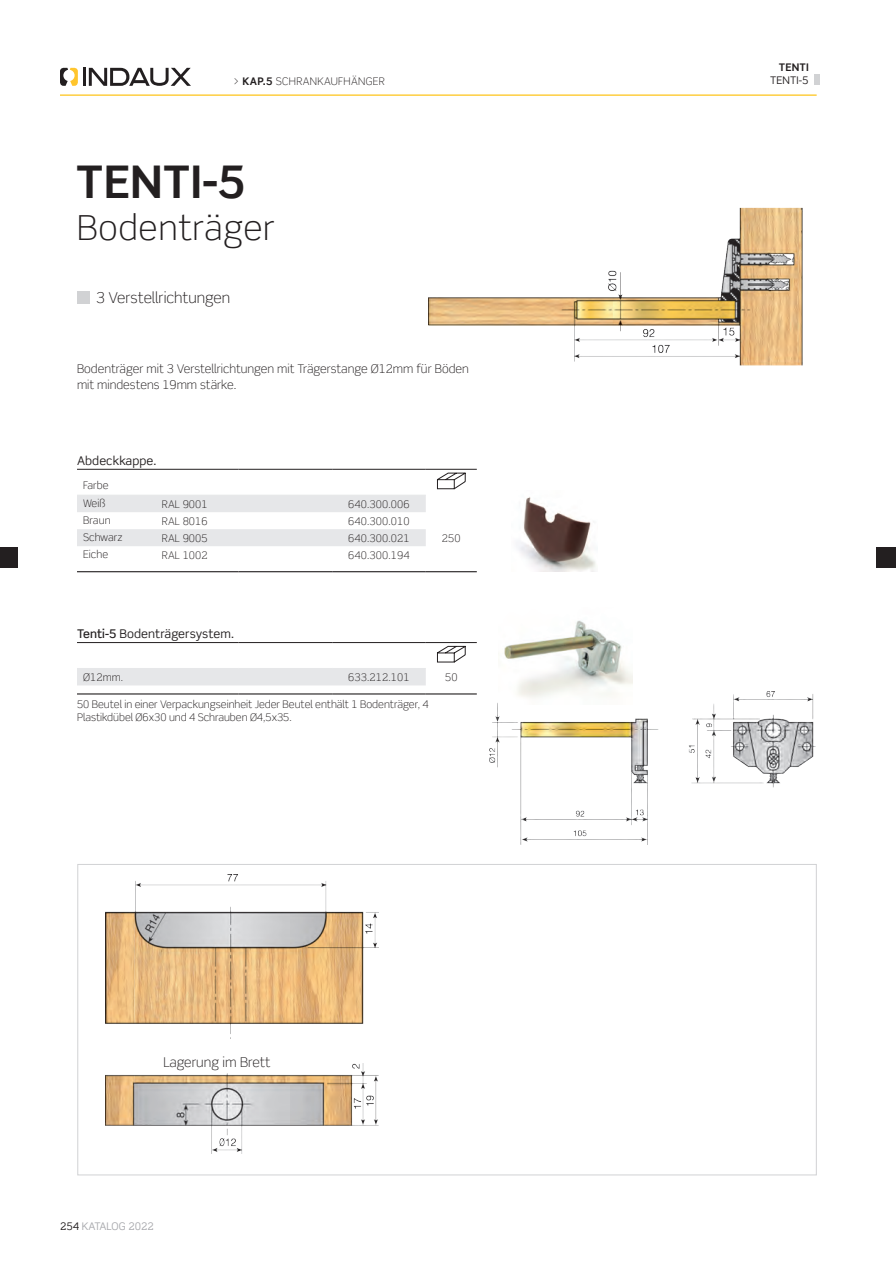
<style>
.page{position:relative;width:896px;height:1265px;background:#fff}
.page>*{position:absolute;margin:0;border:0;box-sizing:border-box;transform-origin:0 0}
.Portada_titulo{font:700 45px "Scene Pro";color:#231f20}
.ind__TITULO_2{font:300 34.5px "Scene Pro";letter-spacing:.02em;color:#231f20}
.descripción{font:300 15px "Scene Pro";color:#231f20}
.texto{font:300 13.5px "Scene Pro";color:#231f20}
.descripción-2{font:300 12px/16.5px "Scene Pro";color:#231f20}
.tabl__TITULO{font:12px "Scene Pro";letter-spacing:.005em;color:#231f20}
.tabl__texto{font:300 10.5px "Scene Pro";letter-spacing:.01em;color:#231f20}
.notas{font:300 10.5px/13.5px "Scene Pro";color:#231f20}
.notas-2{font:300 10.5px "Scene Pro";letter-spacing:.03em;color:#231f20}
.t1{font:10.5px "Scene Pro";color:#a8a9ad}
.cab__TITULU_1{font:10.5px "Scene Pro";letter-spacing:.01em;color:#231f20}
.cab__TITULU_1-2{font:700 10.5px "Scene Pro";letter-spacing:.01em;color:#231f20}
.s1{font-weight:700}
.s2{font-weight:500}
.s3{color:#231f20}
</style>
<div class="page">
<hr style="left:60px;top:95px;width:756px;height:1px;background:#fec210">
<svg style="left:60px;top:68px;width:18px;height:18px"></svg>
<hr style="left:83px;top:68px;width:3px;height:18px;background:#231f20">
<svg style="left:89px;top:68px;width:102px;height:18px"></svg>
<div style="left:814px;top:75px;width:5px;height:10px;background:#d1d2d4"></div>
<svg style="left:77px;top:496px;width:349px;height:50px"></svg>
<hr style="left:77px;top:469px;width:162px;height:1px;background:#231f20">
<hr style="left:239px;top:469px;width:93px;height:1px;background:#231f20">
<hr style="left:332px;top:469px;width:94px;height:1px;background:#231f20">
<hr style="left:426px;top:469px;width:51px;height:1px;background:#231f20">
<hr style="left:77px;top:495px;width:162px;height:1px;background:#e6e7e9">
<hr style="left:239px;top:495px;width:93px;height:1px;background:#e6e7e9">
<hr style="left:332px;top:495px;width:94px;height:1px;background:#e6e7e9">
<hr style="left:77px;top:571px;width:162px;height:1px;background:#231f20">
<hr style="left:239px;top:571px;width:93px;height:1px;background:#231f20">
<hr style="left:332px;top:571px;width:94px;height:1px;background:#231f20">
<hr style="left:426px;top:571px;width:51px;height:1px;background:#231f20">
<svg style="left:437px;top:473px;width:28px;height:16px"></svg>
<div style="left:77px;top:669px;width:349px;height:16px;background:#e6e7e9"></div>
<hr style="left:77px;top:642px;width:162px;height:1px;background:#231f20">
<hr style="left:239px;top:642px;width:93px;height:1px;background:#231f20">
<hr style="left:332px;top:642px;width:94px;height:1px;background:#231f20">
<hr style="left:426px;top:642px;width:51px;height:1px;background:#231f20">
<hr style="left:77px;top:693px;width:162px;height:1px;background:#231f20">
<hr style="left:239px;top:693px;width:93px;height:1px;background:#231f20">
<hr style="left:332px;top:693px;width:94px;height:1px;background:#231f20">
<hr style="left:426px;top:693px;width:51px;height:1px;background:#231f20">
<hr style="left:77px;top:668px;width:162px;height:1px;background:#e6e7e9">
<hr style="left:239px;top:668px;width:93px;height:1px;background:#e6e7e9">
<hr style="left:332px;top:668px;width:94px;height:1px;background:#e6e7e9">
<svg style="left:437px;top:646px;width:28px;height:16px"></svg>
<img style="left:428px;top:207px;width:375px;height:159px">
<img style="left:490px;top:692px;width:325px;height:153px">
<img style="left:105px;top:874px;width:273px;height:164px">
<img style="left:105px;top:1064px;width:273px;height:89px">
<img style="left:498px;top:620px;width:134px;height:85px">
<img style="left:518px;top:497px;width:78px;height:75px">
<div style="left:77px;top:291px;width:13px;height:13px;background:#d1d2d4"></div>
<div style="left:876px;top:547px;width:20px;height:21px;background:#231f20"></div>
<div style="left:0;top:547px;width:18px;height:21px;background:#231f20"></div>
<p class="notas-2" style="left:233px;top:75px;width:153px">&gt; <span class="s1">KAP.5</span> SCHRANKAUFHÄNGER</p>
<p class="Portada_titulo" style="left:76px;top:153px;width:172px">TENTI-5</p>
<p class="ind__TITULO_2" style="left:77px;top:207px;width:199px">Bodenträger</p>
<p class="descripción" style="left:96px;top:289px;width:136px">3 Verstellrichtungen</p>
<p class="descripción-2" style="left:77px;top:360px;width:393px">Bodenträger mit 3 Verstellrichtungen mit Trägerstange Ø12mm für Böden mit mindestens 19mm stärke.</p>
<p class="tabl__TITULO" style="left:77px;top:453px;width:81px">Abdeckkappe.</p>
<p class="tabl__texto" style="left:83px;top:479px;width:27px">Farbe</p>
<p class="tabl__texto" style="left:83px;top:497px;width:24px">Weiß</p>
<p class="tabl__texto" style="left:83px;top:514px;width:29px">Braun</p>
<p class="tabl__texto" style="left:83px;top:531px;width:41px">Schwarz</p>
<p class="tabl__texto" style="left:83px;top:548px;width:27px">Eiche</p>
<p class="tabl__texto" style="left:162px;top:498px;width:47px">RAL 9001</p>
<p class="tabl__texto" style="left:348px;top:498px;width:63px">640.300.006</p>
<p class="tabl__texto" style="left:162px;top:515px;width:47px">RAL 8016</p>
<p class="tabl__texto" style="left:348px;top:515px;width:63px">640.300.010</p>
<p class="tabl__texto" style="left:162px;top:532px;width:47px">RAL 9005</p>
<p class="tabl__texto" style="left:348px;top:532px;width:63px">640.300.021</p>
<p class="tabl__texto" style="left:442px;top:532px;width:20px">250</p>
<p class="tabl__texto" style="left:162px;top:549px;width:47px">RAL 1002</p>
<p class="tabl__texto" style="left:348px;top:549px;width:63px">640.300.194</p>
<p class="tabl__TITULO" style="left:77px;top:626px;width:159px"><span class="s2">Tenti-5</span> Bodenträgersystem.</p>
<p class="tabl__texto" style="left:83px;top:671px;width:42px">Ø12mm.</p>
<p class="tabl__texto" style="left:348px;top:671px;width:63px">633.212.101</p>
<p class="tabl__texto" style="left:445px;top:671px;width:14px">50</p>
<p class="notas" style="left:77px;top:697px;width:353px">50 Beutel in einer Verpackungseinheit Jeder Beutel enthält 1 Bodenträger, 4<br>Plastikdübel Ø6x30 und 4 Schrauben Ø4,5x35.</p>
<p class="texto" style="left:163px;top:1054px;width:109px">Lagerung im Brett</p>
<p class="t1" style="left:60px;top:1219px;width:95px"><span class="s3">254</span> KATALOG 2022</p>
<p class="cab__TITULU_1-2" style="left:779px;top:61px;width:31px">TENTI</p>
<p class="cab__TITULU_1" style="left:770px;top:73px;width:40px">TENTI-5</p>
</div>
